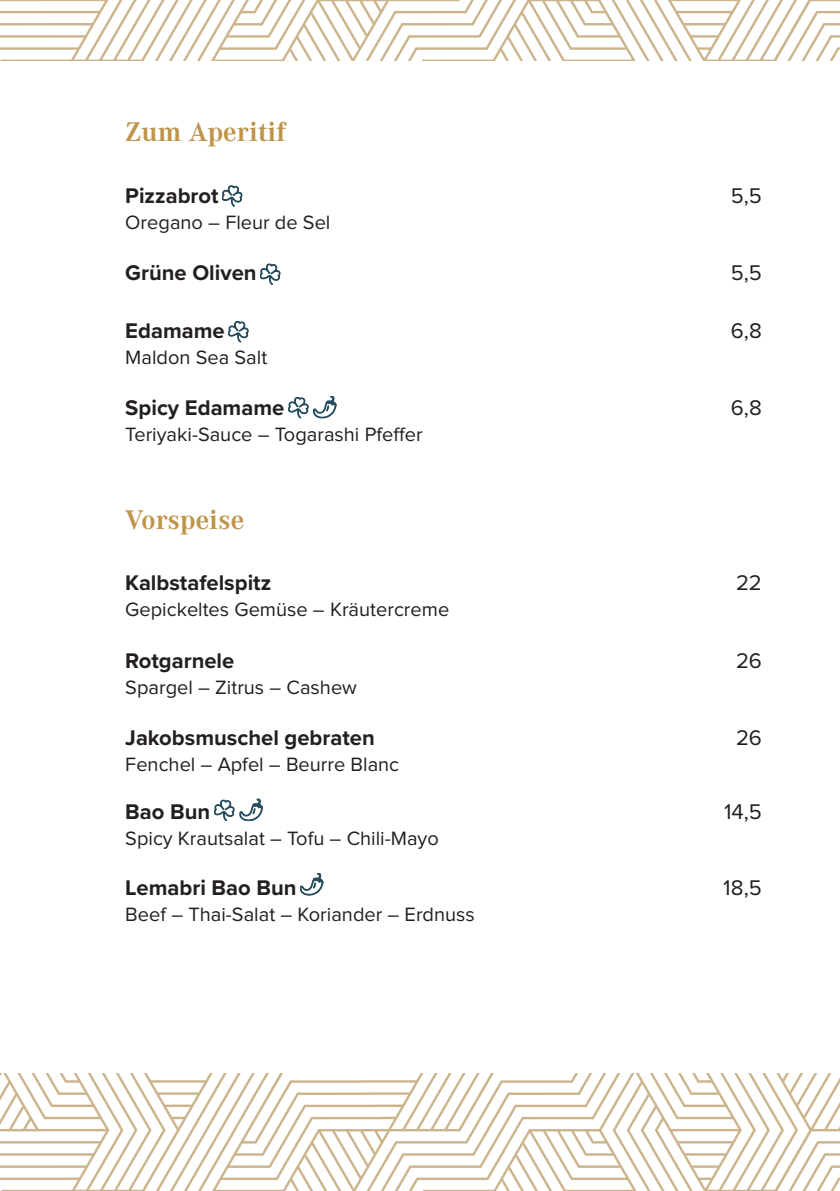
<style>
.page{position:relative;width:840px;height:1191px;background:#fff}
.page>*{position:absolute;margin:0;border:0;box-sizing:border-box;transform-origin:0 0}
.Titelseite{font:700 28px "Corporate A Pro";color:#be944a}
.Speisen{font:700 22px "Proxima Nova";color:#231f20}
.Paragraph_Style_1{font:700 22px "Proxima Nova";color:#231f20}
.Preise_Mengen{font:22px "Proxima Nova";letter-spacing:-.01em;color:#231f20}
.Paragraph_Style_1-2{font:20px "Proxima Nova";color:#231f20}
</style>
<div class="page">
<svg style="left:0;top:0;width:838px;height:60px"></svg>
<svg style="left:780px;top:11px;width:58px;height:50px"></svg>
<svg style="left:1px;top:1074px;width:838px;height:117px"></svg>
<svg style="left:781px;top:1141px;width:58px;height:50px"></svg>
<svg style="left:228px;top:321px;width:20px;height:21px"></svg>
<svg style="left:260px;top:264px;width:20px;height:21px"></svg>
<svg style="left:222px;top:186px;width:20px;height:20px"></svg>
<svg style="left:288px;top:396px;width:48px;height:22px"></svg>
<svg style="left:214px;top:799px;width:48px;height:22px"></svg>
<svg style="left:300px;top:873px;width:23px;height:22px"></svg>
<p class="Titelseite" style="left:125px;top:113px;width:162px">Zum Aperitif</p>
<p class="Speisen" style="left:125px;top:179px;width:95px">Pizzabrot</p>
<p class="Paragraph_Style_1-2" style="left:125px;top:213px;width:206px">Oregano – Fleur de Sel</p>
<p class="Preise_Mengen" style="left:730px;top:185px;width:33px">5,5</p>
<p class="Speisen" style="left:125px;top:256px;width:133px">Grüne Oliven</p>
<p class="Preise_Mengen" style="left:730px;top:263px;width:33px">5,5</p>
<p class="Speisen" style="left:125px;top:314px;width:101px">Edamame</p>
<p class="Paragraph_Style_1-2" style="left:125px;top:348px;width:143px">Maldon Sea Salt</p>
<p class="Speisen" style="left:125px;top:392px;width:160px">Spicy Edamame</p>
<p class="Paragraph_Style_1-2" style="left:125px;top:426px;width:298px">Teriyaki-Sauce – Togarashi Pfeffer</p>
<p class="Titelseite" style="left:125px;top:500px;width:120px">Vorspeise</p>
<p class="Paragraph_Style_1" style="left:125px;top:566px;width:147px">Kalbstafelspitz</p>
<p class="Paragraph_Style_1-2" style="left:125px;top:600px;width:325px">Gepickeltes Gemüse – Kräutercreme</p>
<p class="Speisen" style="left:125px;top:644px;width:110px">Rotgarnele</p>
<p class="Paragraph_Style_1-2" style="left:125px;top:677px;width:233px">Spargel – Zitrus – Cashew</p>
<p class="Paragraph_Style_1" style="left:125px;top:721px;width:251px">Jakobsmuschel gebraten</p>
<p class="Paragraph_Style_1-2" style="left:125px;top:755px;width:275px">Fenchel – Apfel – Beurre Blanc</p>
<p class="Speisen" style="left:125px;top:795px;width:86px">Bao Bun</p>
<p class="Paragraph_Style_1-2" style="left:125px;top:829px;width:315px">Spicy Krautsalat – Tofu – Chili-Mayo</p>
<p class="Speisen" style="left:125px;top:871px;width:172px">Lemabri Bao Bun</p>
<p class="Paragraph_Style_1-2" style="left:125px;top:905px;width:351px">Beef – Thai-Salat – Koriander – Erdnuss</p>
<p class="Preise_Mengen" style="left:730px;top:321px;width:33px">6,8</p>
<p class="Preise_Mengen" style="left:730px;top:398px;width:33px">6,8</p>
<p class="Preise_Mengen" style="left:735px;top:573px;width:27px">22</p>
<p class="Preise_Mengen" style="left:735px;top:650px;width:27px">26</p>
<p class="Preise_Mengen" style="left:735px;top:727px;width:27px">26</p>
<p class="Preise_Mengen" style="left:723px;top:801px;width:39px">14,5</p>
<p class="Preise_Mengen" style="left:722px;top:877px;width:40px">18,5</p>
</div>
